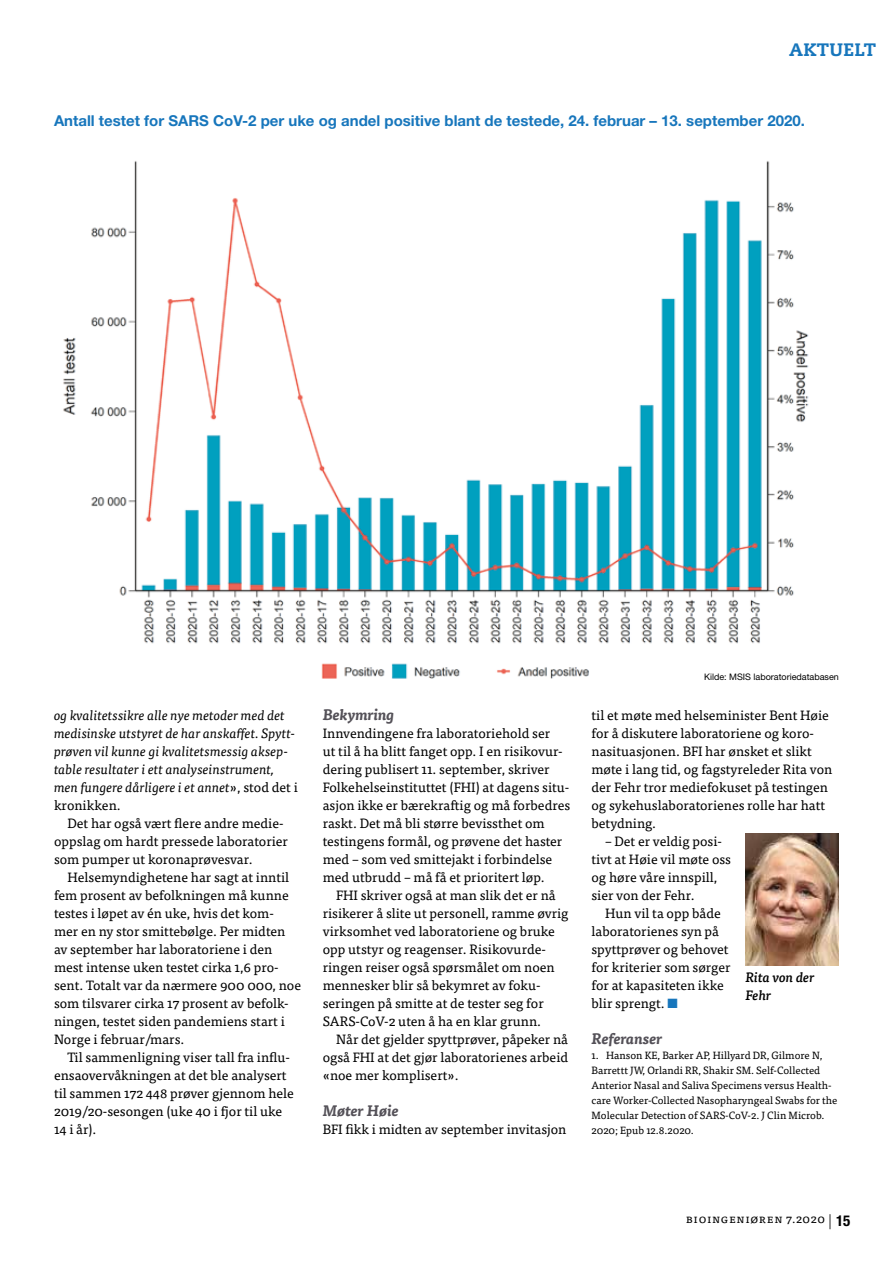
<style>
.page{position:relative;width:893px;height:1263px;background:#fff}
.page>*{position:absolute;margin:0;border:0;box-sizing:border-box;transform-origin:0 0}
.t1{font:800 18px "Caecilia LT Std";letter-spacing:.02em;color:#1776bc}
.t2{font:700 15px "Helvetica Neue LT Pro";color:#1776bc}
.t3{font:italic 700 15px "Tisa Pro";color:#545158}
.t4{font:13.5px/18px "Tisa Pro";color:#000}
.t5{font:italic 13.5px/18px "Tisa Pro";color:#000}
.t6{font:italic 500 13.5px/18px "Tisa Pro";color:#000}
.t7{font:12px "Tisa Pro";letter-spacing:.05em;color:#000}
.t8{font:10.5px/15px "Tisa Pro";color:#000}
.t9{font:9px "Helvetica Neue LT Pro";color:#000}
.s1{font-style:normal}
.s2{color:#1776bc}
.s3{font-family:"Helvetica Neue LT Pro";font-weight:300;font-size:15px}
.s4{font-family:"Helvetica Neue LT Pro";font-weight:700;font-stretch:condensed;font-size:15px}
</style>
<div class="page">
<img style="left:63px;top:161px;width:746px;height:518px">
<img style="left:745px;top:833px;width:94px;height:132px">
<h1 class="t1" style="left:789px;top:39px;width:88px">AKTUELT</h1>
<p class="t2" style="left:54px;top:111px;width:752px">Antall testet for SARS CoV-2 per uke og andel positive blant de testede, 24. februar – 13. september 2020.</p>
<p class="t5" style="left:54px;top:706px;width:245px">og kvalitetssikre alle nye metoder med det medisinske utstyret de har anskaffet. Spytt&shy;prøven vil kunne gi kvalitetsmessig aksep&shy;table resultater i ett analyseinstrument, men fungere dårligere i et annet<span class="s1">», stod det i kronikken.</span></p>
<p class="t4" style="left:54px;top:813px;width:235px;text-indent:14px">Det har også vært flere andre medie&shy;oppslag om hardt pressede laboratorier som pumper ut koronaprøvesvar.</p>
<p class="t4" style="left:54px;top:867px;width:249px;text-indent:14px">Helsemyndighetene har sagt at inntil fem prosent av befolkningen må kunne testes i løpet av én uke, hvis det kom&shy;mer en ny stor smittebølge. Per midten av september har laboratoriene i den mest intense uken testet cirka 1,6 pro&shy;sent. Totalt var da nærmere 900 000, noe som tilsvarer cirka 17 prosent av befolk&shy;ningen, testet siden pandemiens start i Norge i februar/mars.</p>
<p class="t4" style="left:54px;top:1047px;width:241px;text-indent:14px">Til sammenligning viser tall fra influ&shy;ensaovervåkningen at det ble analysert til sammen 172 448 prøver gjennom hele 2019/20-sesongen (uke 40 i fjor til uke 14 i år).</p>
<p class="t3" style="left:323px;top:703px;width:73px">Bekymring</p>
<p class="t4" style="left:323px;top:723px;width:249px">Innvendingene fra laboratoriehold ser<br>ut til å ha blitt fanget opp. I en risikovur&shy;dering publisert 11. september, skriver Folkehelseinstituttet (FHI) at dagens situ&shy;asjon ikke er bærekraftig og må forbedres raskt. Det må bli større bevissthet om testingens formål, og prøvene det haster med – som ved smittejakt i forbindelse med utbrudd – må få et prioritert løp.</p>
<p class="t4" style="left:323px;top:885px;width:247px;text-indent:14px">FHI skriver også at man slik det er nå risikerer å slite ut personell, ramme øvrig virksomhet ved laboratoriene og bruke opp utstyr og reagenser. Risikovurde&shy;ringen reiser også spørsmålet om noen mennesker blir så bekymret av foku&shy;seringen på smitte at de tester seg for SARS-CoV-2 uten å ha en klar grunn.</p>
<p class="t4" style="left:323px;top:1029px;width:247px;text-align:justify;text-indent:14px">Når det gjelder spyttprøver, påpeker nå også FHI at det gjør laboratorienes arbeid «noe mer komplisert».</p>
<p class="t3" style="left:323px;top:1099px;width:78px">Møter Høie</p>
<p class="t4" style="left:323px;top:1119px;width:245px">BFI fikk i midten av september invitasjon</p>
<p class="t9" style="left:704px;top:672px;width:136px">Kilde: MSIS laboratoriedatabasen</p>
<p class="t4" style="left:591px;top:705px;width:242px">til et møte med helseminister Bent Høie for å diskutere laboratoriene og koro&shy;nasituasjonen. BFI har ønsket et slikt møte i lang tid, og fagstyreleder Rita von der Fehr tror mediefokuset på testingen og sykehuslaboratorienes rolle har hatt betydning.</p>
<p class="t4" style="left:591px;top:831px;width:141px;text-indent:14px">– Det er veldig posi&shy;tivt at Høie vil møte oss og høre våre innspill, sier von der Fehr.</p>
<p class="t4" style="left:591px;top:903px;width:141px;text-indent:14px">Hun vil ta opp både laboratorienes syn på spyttprøver og behovet for kriterier som sørger for at kapasiteten ikke blir sprengt. <span class="s2">■</span></p>
<p class="t3" style="left:591px;top:1027px;width:72px">Referanser</p>
<p class="t8" style="left:591px;top:1047px;width:247px">1. Hanson KE, Barker AP, Hillyard DR, Gilmore N, Barrettt JW, Orlandi RR, Shakir SM. Self-Collected Anterior Nasal and Saliva Specimens versus Health&shy;care Worker-Collected Nasopharyngeal Swabs for the Molecular Detection of SARS-CoV-2. J Clin Microb.<br>2020; Epub 12.8.2020.</p>
<p class="t6" style="left:745px;top:967px;width:71px">Rita von der<br>Fehr</p>
<p class="t7" style="left:686px;top:1209px;width:166px">Bioingeniøren 7.2020 <span class="s3">|</span> <span class="s4">15</span></p>
</div>
